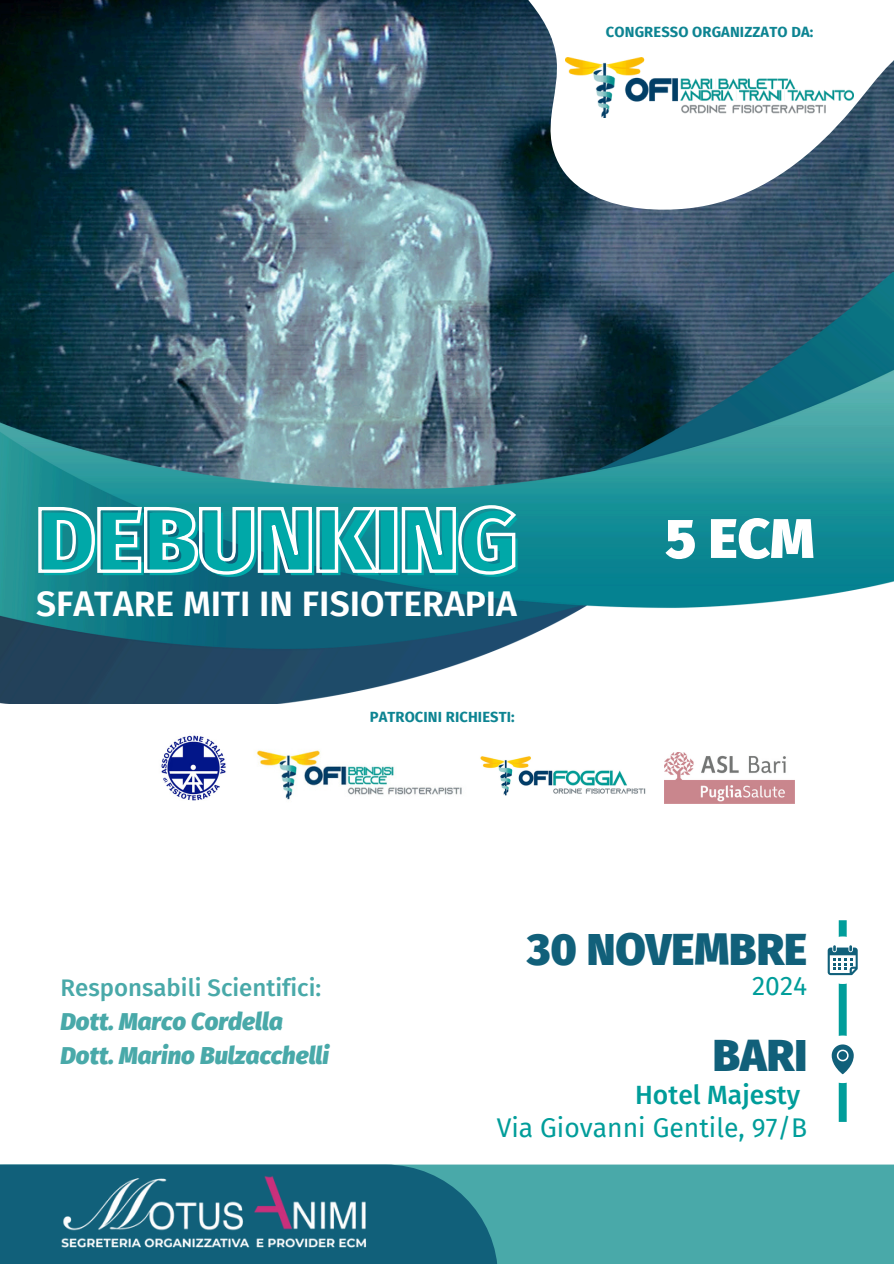
<style>
.page{position:relative;width:894px;height:1264px;background:#fff}
.page>*{position:absolute;margin:0;border:0;box-sizing:border-box;transform-origin:0 0}
.t1{font:900 89.85px "Fira Sans";color:#00a8a8}
.t2{font:900 55.8px "Fira Sans";color:#fff}
.t3{font:900 44.1px "Fira Sans";color:#11607a}
.t4{font:600 35.4px "Fira Sans";color:#fff}
.t5{font:26.4px "Fira Sans";color:#009d9a}
.t6{font:500 26.4px "Fira Sans";color:#009d9a}
.t7{font:italic 900 24px/33.8px "Fira Sans";color:#49a9a9}
.t8{font:700 14.7px "Fira Sans";letter-spacing:.01em;color:#0d8492}
.s1{font-weight:500;font-style:normal}
</style>
<div class="page">
<img style="left:0;top:0;width:893px;height:574px">
<img style="left:0;top:273px;width:892px;height:431px">
<div style="left:838px;top:920px;width:8px;height:201px;background:#009d9a"></div>
<svg style="left:831px;top:1035px;width:23px;height:48px"></svg>
<div style="left:818px;top:936px;width:48px;height:48px;background:#fff;border-radius:50%"></div>
<svg style="left:827px;top:945px;width:30px;height:30px"></svg>
<svg style="left:417px;top:0;width:476px;height:228px"></svg>
<img style="left:565px;top:58px;width:287px;height:60px">
<div style="left:0;top:1164px;width:893px;height:99px;background:#49a9a9"></div>
<div style="left:0;top:1164px;width:498px;height:99px;background:#11607a"></div>
<img style="left:61px;top:1176px;width:305px;height:72px">
<img style="left:256px;top:750px;width:206px;height:50px">
<img style="left:480px;top:756px;width:166px;height:40px">
<img style="left:161px;top:735px;width:65px;height:66px">
<img style="left:664px;top:752px;width:129px;height:52px">
<svg style="left:37px;top:484px;width:481px;height:114px;background:#3f97a2"></svg>
<h3 class="t8" style="left:605px;top:23px;width:209px">CONGRESSO ORGANIZZATO DA:</h3>
<h1 class="t1" style="left:40px;top:491px;width:482px">DEBUNKING</h1>
<h5 class="t4" style="left:36px;top:583px;width:482px">SFATARE MITI IN FISIOTERAPIA</h5>
<p class="t8" style="left:369px;top:708px;width:146px">PATROCINI RICHIESTI:</p>
<h6 class="t2" style="left:665px;top:506px;width:151px">5 ECM</h6>
<p class="t7" style="left:60px;top:971px;width:270px"><span class="s1">Responsabili Scientifici:<br></span>Dott. Marco Cordella<br>Dott. Marino Bulzacchelli</p>
<p class="t3" style="left:527px;top:923px;width:281px">30 NOVEMBRE</p>
<p class="t5" style="left:752px;top:969px;width:57px">2024</p>
<h2 class="t3" style="left:712px;top:1029px;width:96px">BARI</h2>
<p class="t6" style="left:635px;top:1079px;width:166px">Hotel Majesty</p>
<h4 class="t5" style="left:496px;top:1111px;width:312px">Via Giovanni Gentile, 97/B</h4>
</div>
